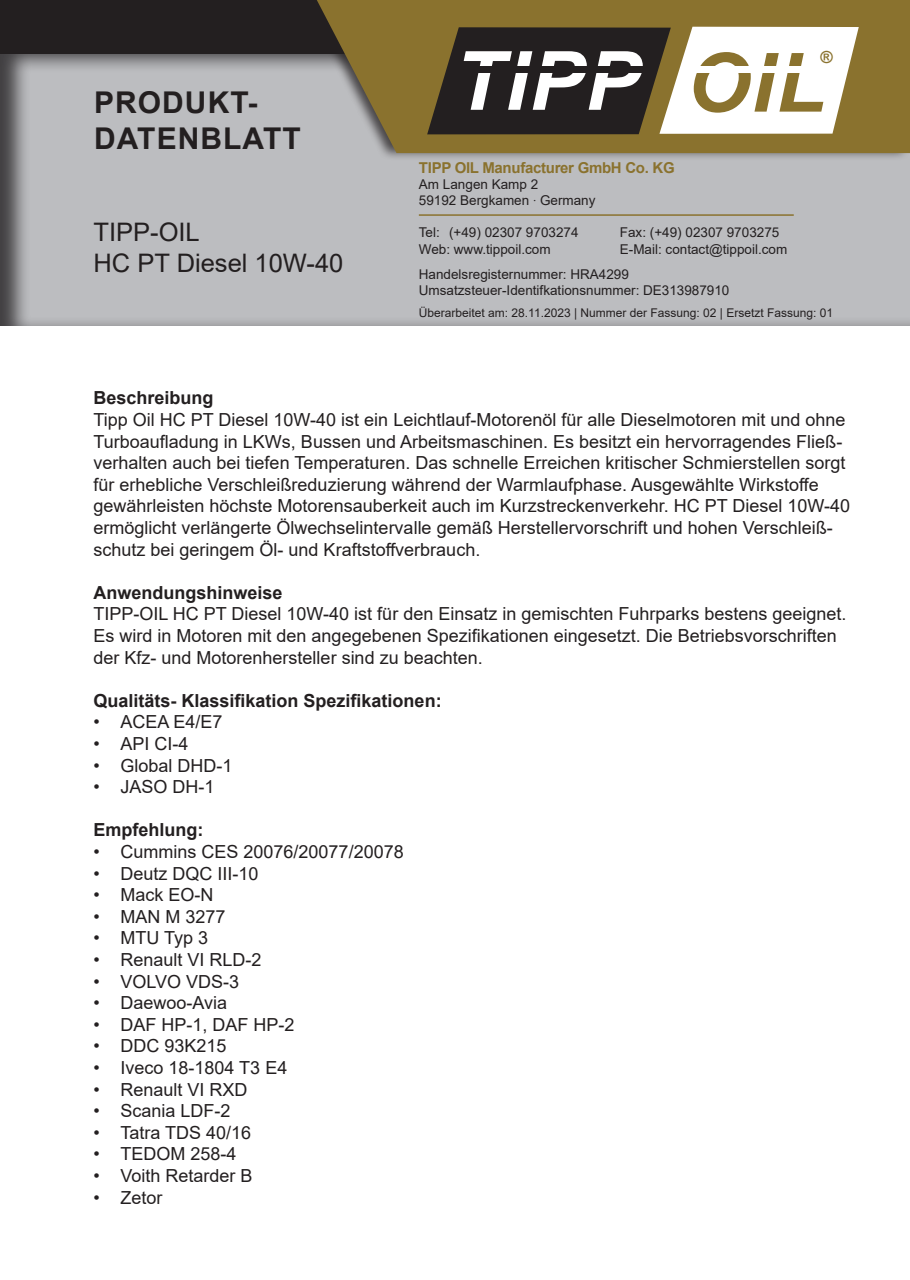
<style>
.page{position:relative;width:910px;height:1280px;background:#fff}
.page>*{position:absolute;margin:0;border:0;box-sizing:border-box;transform-origin:0 0}
.t1{font:italic 700 81.75px "Arial";letter-spacing:.015em;color:#fff}
.t2{font:700 30px/36px "Arial";letter-spacing:.035em;color:#231f20}
.t3{font:25.5px "Arial";color:#231f20}
.t4{font:18px/21.6px "Arial";color:#231f20}
.t5{font:700 18px "Arial";color:#231f20}
.t6{font:700 16.65px "Arial";color:#8a722e}
.t7{font:700 15px "Arial";letter-spacing:-.02em;color:#8a722e}
.t8{font:13.5px/16.4px "Arial";color:#231f20}
.t9{font:12px "Arial";color:#231f20}
.s1{color:#8a722e}
.s2{font-family:"Helvetica Neue LT Std";font-weight:100;font-stretch:condensed}
</style>
<div class="page">
<div style="left:0;top:52px;width:910px;height:276px;background:#231f20;opacity:.75"></div>
<div style="left:0;top:0;width:910px;height:53px;background:#231f20"></div>
<div style="left:300px;top:0;width:610px;height:161px;background:#231f20;opacity:.75"></div>
<svg style="left:317px;top:0;width:593px;height:153px;fill:#8a722e"></svg>
<svg style="left:427px;top:27px;width:432px;height:107px"></svg>
<div style="left:454px;top:51px;width:183px;height:77px;background:#231f20"></div>
<div style="left:477px;top:66px;width:171px;height:7px;background:#231f20"></div>
<div style="left:694px;top:66px;width:109px;height:6px;background:#fff"></div>
<hr style="left:419px;top:214px;width:375px;height:2px;background:#8a722e">
<h2 class="t2" style="left:94px;top:85px;width:208px">PRODUKT-<br>DATENBLATT</h2>
<p class="t3" style="left:94px;top:215px;width:108px">TIPP-OIL</p>
<p class="t3" style="left:94px;top:245px;width:251px">HC PT Diesel 10W-40</p>
<h1 class="t1" style="left:454px;top:27px;width:373px">TIPP <span class="s1">OIL</span></h1>
<p class="t6" style="left:820px;top:47px;width:14px">®</p>
<p class="t7" style="left:419px;top:157px;width:257px">TIPP OIL Manufacturer GmbH Co. KG</p>
<p class="t8" style="left:419px;top:176px;width:178px">Am Langen Kamp 2<br>59192 Bergkamen <span class="s2">·</span> Germany</p>
<p class="t8" style="left:419px;top:224px;width:161px">Tel: (+49) 02307 9703274</p>
<p class="t8" style="left:620px;top:224px;width:161px">Fax: (+49) 02307 9703275</p>
<p class="t8" style="left:419px;top:240px;width:133px">Web: www.tippoil.com</p>
<p class="t8" style="left:419px;top:236px;width:370px;line-height:25.2px;text-indent:201px">E-Mail: contact@tippoil.com<br>Handelsregisternummer: HRA4299</p>
<p class="t8" style="left:419px;top:282px;width:312px">Umsatzsteuer-Identifkationsnummer: DE313987910</p>
<p class="t9" style="left:419px;top:305px;width:416px">Überarbeitet am: 28.11.2023 | Nummer der Fassung: 02 | Ersetzt Fassung: 01</p>
<p class="t5" style="left:94px;top:385px;width:122px">Beschreibung</p>
<p class="t4" style="left:94px;top:409px;width:758px">Tipp Oil HC PT Diesel 10W-40 ist ein Leichtlauf-Motorenöl für alle Dieselmotoren mit und ohne Turboaufladung in LKWs, Bussen und Arbeitsmaschinen. Es besitzt ein hervorragendes Fließ&shy;verhalten auch bei tiefen Temperaturen. Das schnelle Erreichen kritischer Schmierstellen sorgt für erhebliche Verschleißreduzierung während der Warmlaufphase. Ausgewählte Wirkstoffe gewährleisten höchste Motorensauberkeit auch im Kurzstreckenverkehr. HC PT Diesel 10W-40 ermöglicht verlängerte Ölwechselintervalle gemäß Herstellervorschrift und hohen Verschleiß&shy;schutz bei geringem Öl- und Kraftstoffverbrauch.</p>
<p class="t5" style="left:94px;top:580px;width:191px">Anwendungshinweise</p>
<p class="t4" style="left:94px;top:603px;width:754px">TIPP-OIL HC PT Diesel 10W-40 ist für den Einsatz in gemischten Fuhrparks bestens geeignet.<br>Es wird in Motoren mit den angegebenen Spezifikationen eingesetzt. Die Betriebsvorschriften der Kfz- und Motorenhersteller sind zu beachten.</p>
<p class="t5" style="left:94px;top:688px;width:350px">Qualitäts- Klassifikation Spezifikationen:</p>
<p class="t4" style="left:94px;top:711px;width:131px">• ACEA E4/E7</p>
<p class="t4" style="left:94px;top:733px;width:97px">• API CI-4</p>
<p class="t4" style="left:94px;top:754px;width:141px">• Global DHD-1</p>
<p class="t4" style="left:94px;top:776px;width:123px">• JASO DH-1</p>
<p class="t5" style="left:94px;top:817px;width:111px">Empfehlung:</p>
<p class="t4" style="left:94px;top:841px;width:312px">• Cummins CES 20076/20077/20078</p>
<p class="t4" style="left:94px;top:862px;width:167px">• Deutz DQC III-10</p>
<p class="t4" style="left:94px;top:884px;width:122px">• Mack EO-N</p>
<p class="t4" style="left:94px;top:905px;width:134px">• MAN M 3277</p>
<p class="t4" style="left:94px;top:927px;width:116px">• MTU Typ 3</p>
<p class="t4" style="left:94px;top:949px;width:170px">• Renault VI RLD-2</p>
<p class="t4" style="left:94px;top:970px;width:147px">• VOLVO VDS-3</p>
<p class="t4" style="left:94px;top:992px;width:135px">• Daewoo-Avia</p>
<p class="t4" style="left:94px;top:1013px;width:203px">• DAF HP-1, DAF HP-2</p>
<p class="t4" style="left:94px;top:1035px;width:135px">• DDC 93K215</p>
<p class="t4" style="left:94px;top:1057px;width:195px">• Iveco 18-1804 T3 E4</p>
<p class="t4" style="left:94px;top:1078px;width:156px">• Renault VI RXD</p>
<p class="t4" style="left:94px;top:1100px;width:139px">• Scania LDF-2</p>
<p class="t4" style="left:94px;top:1121px;width:159px">• Tatra TDS 40/16</p>
<p class="t4" style="left:94px;top:1143px;width:145px">• TEDOM 258-4</p>
<p class="t4" style="left:94px;top:1165px;width:161px">• Voith Retarder B</p>
<p class="t4" style="left:94px;top:1186px;width:71px">• Zetor</p>
</div>
